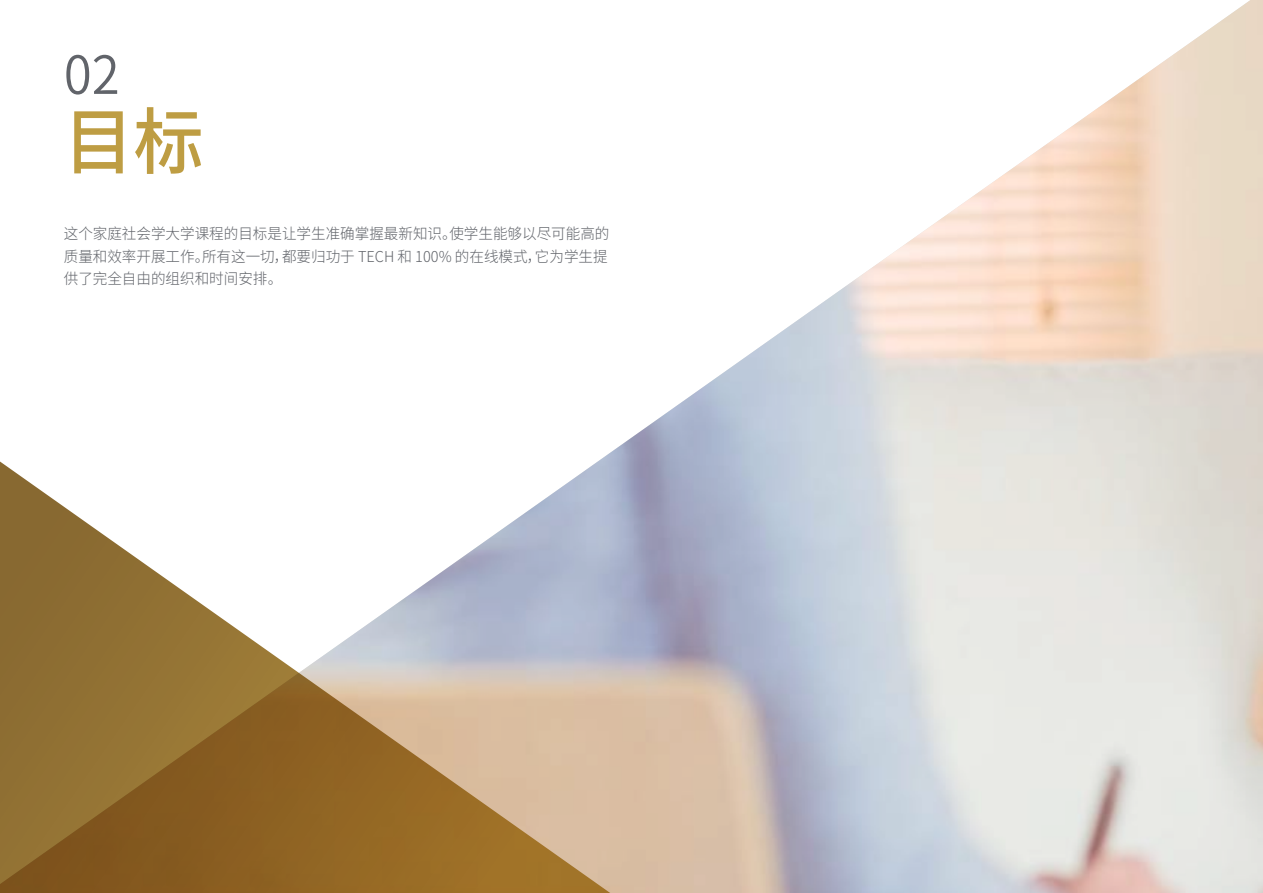
<style>
.page{position:relative;width:1263px;height:893px;background:#fff}
.page>*{position:absolute;margin:0;border:0;box-sizing:border-box;transform-origin:0 0}
.t1{font:500 72px "Source Han Sans CN";color:#be9d43}
.t2{font:52.5px "Source Han Sans CN";color:#61646a}
.t3{font:300 15px/22.5px "Source Han Sans CN";color:#61646a;text-align:justify}
</style>
<div class="page">
<svg style="left:0;top:446px;width:640px;height:447px"></svg>
<h2 class="t2" style="left:64px;top:45px;width:57px">02</h2>
<h1 class="t1" style="left:64px;top:101px;width:141px">目标</h1>
<p class="t3" style="left:64px;top:223px;width:547px">这个家庭社会学大学课程的目标是让学生准确掌握最新知识。使学生能够以尽可能高的质量和效率开展工作。所有这一切，都要归功于 TECH 和 100% 的在线模式，它为学生提供了完全自由的组织和时间安排。</p>
</div>
